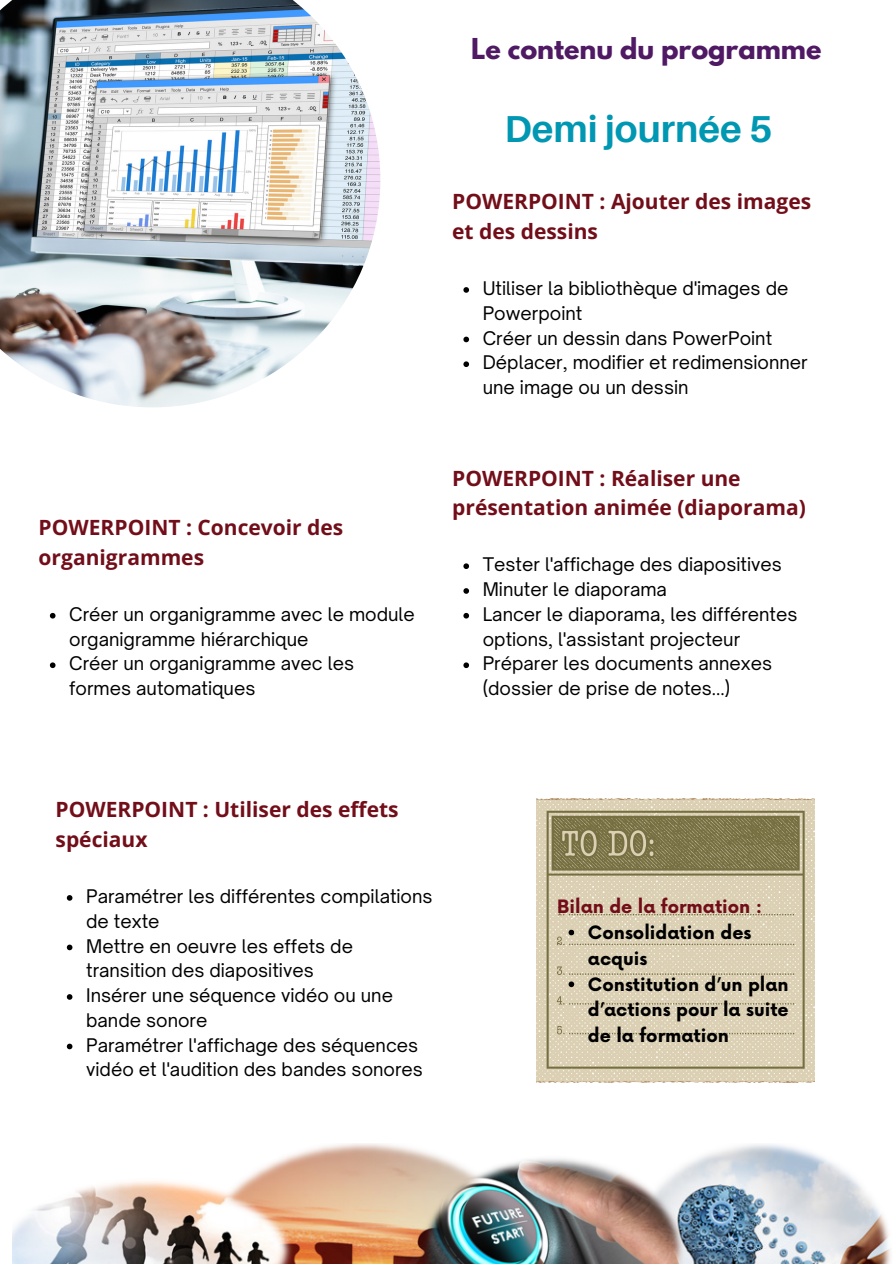
<style>
.page{position:relative;width:894px;height:1264px;background:#fff}
.page>*{position:absolute;margin:0;border:0;box-sizing:border-box;transform-origin:0 0}
.t1{font:700 37.5px "Aileron";color:#0097b2}
.t2{font:700 25.5px "League Spartan";color:#4f1964}
.t3{font:700 21px/29.2px "Open Sans";color:#720e19}
.t4{font:18px/24.8px "Open Sauce One";color:#000}
.t5{font:700 18px/25.8px "Now";color:#000}
.t6{font:700 18px "Now";color:#720e19}
</style>
<div class="page">
<img style="left:0;top:0;width:380px;height:407px">
<img style="left:13px;top:1143px;width:878px;height:120px">
<svg style="left:536px;top:800px;width:278px;height:280px;background:#d8ceb1"></svg>
<svg style="left:546px;top:810px;width:258px;height:258px;background:#cec4a6"></svg>
<svg style="left:553px;top:817px;width:244px;height:51px;background:#847d52"></svg>
<svg style="left:556px;top:907px;width:238px;height:127px;background:#dad0b4"></svg>
<svg style="left:463px;top:287px;width:6px;height:6px"></svg>
<svg style="left:463px;top:336px;width:6px;height:6px"></svg>
<svg style="left:463px;top:361px;width:6px;height:6px"></svg>
<svg style="left:50px;top:613px;width:5px;height:5px"></svg>
<svg style="left:50px;top:662px;width:5px;height:6px"></svg>
<svg style="left:463px;top:563px;width:6px;height:6px"></svg>
<svg style="left:463px;top:588px;width:6px;height:5px"></svg>
<svg style="left:463px;top:613px;width:6px;height:5px"></svg>
<svg style="left:463px;top:662px;width:6px;height:6px"></svg>
<svg style="left:67px;top:895px;width:5px;height:5px"></svg>
<svg style="left:67px;top:944px;width:5px;height:6px"></svg>
<svg style="left:67px;top:994px;width:5px;height:5px"></svg>
<svg style="left:67px;top:1043px;width:5px;height:6px"></svg>
<p class="t3" style="left:39px;top:512px;width:306px">POWERPOINT : Concevoir des organigrammes</p>
<p class="t4" style="left:69px;top:601px;width:347px">Créer un organigramme avec le module organigramme hiérarchique</p>
<p class="t4" style="left:69px;top:651px;width:286px">Créer un organigramme avec les formes automatiques</p>
<p class="t2" style="left:471px;top:36px;width:352px">Le contenu du programme</p>
<p class="t1" style="left:504px;top:106px;width:269px">Demi journée 5</p>
<h3 class="t3" style="left:452px;top:187px;width:360px">POWERPOINT : Ajouter des images et des dessins</h3>
<p class="t4" style="left:482px;top:276px;width:307px">Utiliser la bibliothèque d'images de<br>Powerpoint</p>
<p class="t4" style="left:482px;top:325px;width:291px">Créer un dessin dans PowerPoint</p>
<h3 class="t4" style="left:482px;top:350px;width:326px">Déplacer, modifier et redimensionner une image ou un dessin</h3>
<p class="t3" style="left:452px;top:463px;width:355px">POWERPOINT : Réaliser une présentation animée (diaporama)</p>
<h3 class="t4" style="left:482px;top:552px;width:300px">Tester l'affichage des diapositives</h3>
<p class="t4" style="left:482px;top:577px;width:186px">Minuter le diaporama</p>
<p class="t4" style="left:482px;top:601px;width:316px">Lancer le diaporama, les différentes options, l'assistant projecteur</p>
<p class="t4" style="left:482px;top:651px;width:291px">Préparer les documents annexes (dossier de prise de notes...)</p>
<p class="t3" style="left:56px;top:794px;width:344px">POWERPOINT : Utiliser des effets spéciaux</p>
<p class="t4" style="left:86px;top:883px;width:348px">Paramétrer les différentes compilations de texte</p>
<h4 class="t4" style="left:86px;top:933px;width:268px">Mettre en oeuvre les effets de transition des diapositives</h4>
<p class="t4" style="left:86px;top:982px;width:308px">Insérer une séquence vidéo ou une bande sonore</p>
<p class="t4" style="left:86px;top:1032px;width:338px">Paramétrer l'affichage des séquences vidéo et l'audition des bandes sonores</p>
<h1 class="t6" style="left:557px;top:896px;width:206px">Bilan de la formation :</h1>
<h3 class="t5" style="left:587px;top:920px;width:165px">Consolidation des acquis</h3>
<p class="t5" style="left:587px;top:972px;width:202px;text-align:justify">Constitution d’un plan d’actions pour la suite de la formation</p>
</div>
